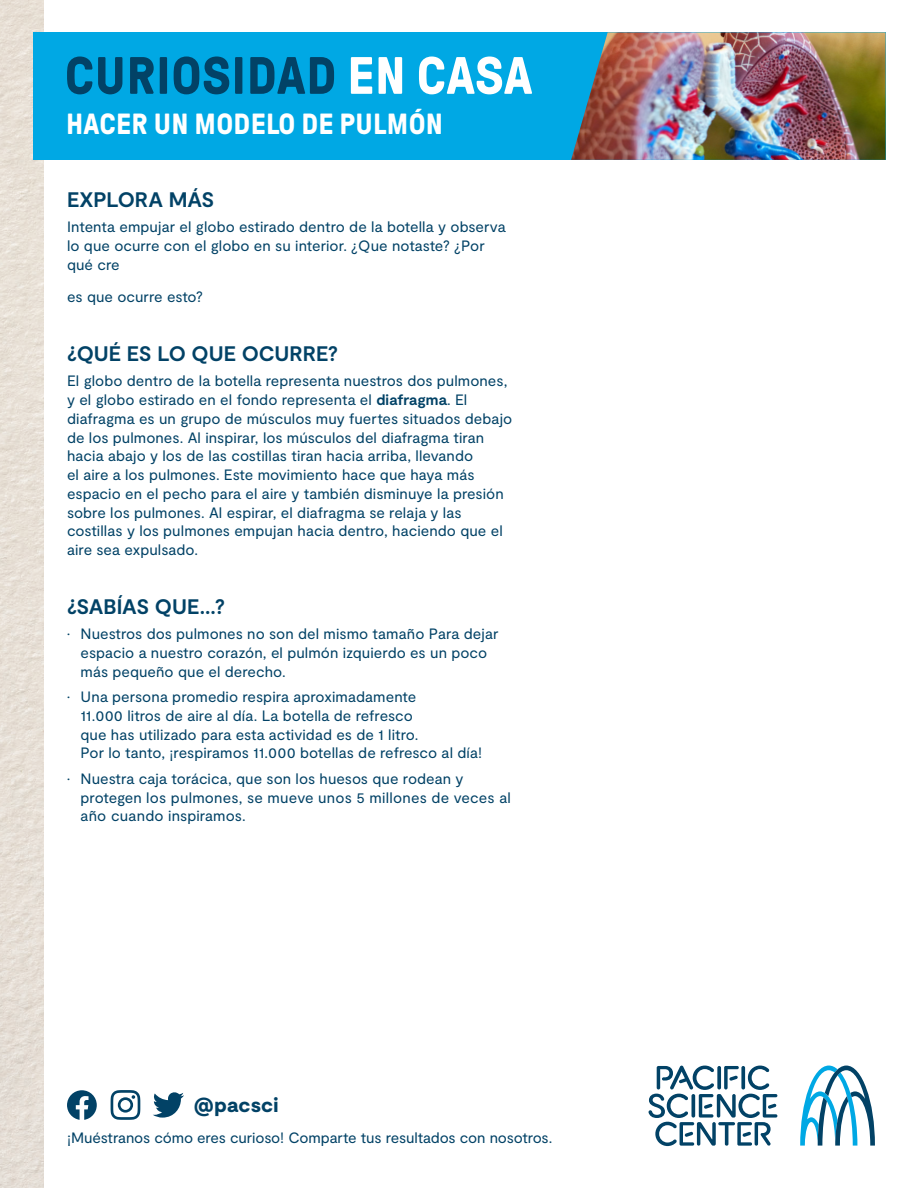
<style>
.page{position:relative;width:918px;height:1188px;background:#fff}
.page>*{position:absolute;margin:0;border:0;box-sizing:border-box;transform-origin:0 0}
.t1{font:700 52.5px "GT Pressura";letter-spacing:.01em;color:#024266}
.t2{font:700 29.1px "GT Pressura";letter-spacing:.01em;color:#fff}
.Heading1{font:700 21px "Moderat";letter-spacing:-.005em;color:#024266}
.t3{font:900 20.4px "Moderat";letter-spacing:.01em;color:#024266}
.Body{font:15px/18.8px "Moderat";letter-spacing:.005em;color:#024266}
.s1{color:#fff}
.s2{font-weight:700}
</style>
<div class="page">
<img style="left:0;top:0;width:44px;height:1188px">
<div style="left:33px;top:32px;width:853px;height:128px;background:#00a8e4"></div>
<img style="left:571px;top:32px;width:315px;height:128px">
<svg style="left:800px;top:1066px;width:75px;height:80px"></svg>
<svg style="left:648px;top:1065px;width:129px;height:81px"></svg>
<svg style="left:153px;top:1092px;width:31px;height:26px"></svg>
<svg style="left:111px;top:1090px;width:29px;height:30px"></svg>
<svg style="left:67px;top:1090px;width:30px;height:30px"></svg>
<p class="t1" style="left:65px;top:48px;width:469px">CURIOSIDAD <span class="s1">EN CASA</span></p>
<h2 class="t2" style="left:66px;top:108px;width:379px">HACER UN MODELO DE PULMÓN</h2>
<p class="Heading1" style="left:67px;top:187px;width:149px">EXPLORA MÁS</p>
<p class="Body" style="left:67px;top:218px;width:440px">Intenta empujar el globo estirado dentro de la botella y observa lo que ocurre con el globo en su interior. ¿Que notaste? ¿Por qué cre</p>
<p class="Body" style="left:67px;top:288px;width:138px">es que ocurre esto?</p>
<p class="Heading1" style="left:67px;top:341px;width:273px">¿QUÉ ES LO QUE OCURRE?</p>
<p class="Body" style="left:67px;top:372px;width:447px">El globo dentro de la botella representa nuestros dos pulmones, y el globo estirado en el fondo representa el <span class="s2">diafragma</span>. El diafragma es un grupo de músculos muy fuertes situados debajo de los pulmones. Al inspirar, los músculos del diafragma tiran hacia abajo y los de las costillas tiran hacia arriba, llevando<br>el aire a los pulmones. Este movimiento hace que haya más espacio en el pecho para el aire y también disminuye la presión sobre los pulmones. Al espirar, el diafragma se relaja y las costillas y los pulmones empujan hacia dentro, haciendo que el aire sea expulsado.</p>
<p class="Heading1" style="left:67px;top:594px;width:160px">¿SABÍAS QUE...?</p>
<p class="Body" style="left:81px;top:625px;width:419px;text-indent:-14px">• Nuestros dos pulmones no son del mismo tamaño Para dejar espacio a nuestro corazón, el pulmón izquierdo es un poco más pequeño que el derecho.</p>
<p class="Body" style="left:81px;top:688px;width:403px;text-indent:-14px">• Una persona promedio respira aproximadamente<br>11.000 litros de aire al día. La botella de refresco<br>que has utilizado para esta actividad es de 1 litro.<br>Por lo tanto, ¡respiramos 11.000 botellas de refresco al día!</p>
<p class="Body" style="left:81px;top:770px;width:432px;text-indent:-14px">• Nuestra caja torácica, que son los huesos que rodean y protegen los pulmones, se mueve unos 5 millones de veces al año cuando inspiramos.</p>
<p class="t3" style="left:194px;top:1093px;width:86px">@pacsci</p>
<p class="Body" style="left:67px;top:1129px;width:487px">¡Muéstranos cómo eres curioso! Comparte tus resultados con nosotros.</p>
</div>
